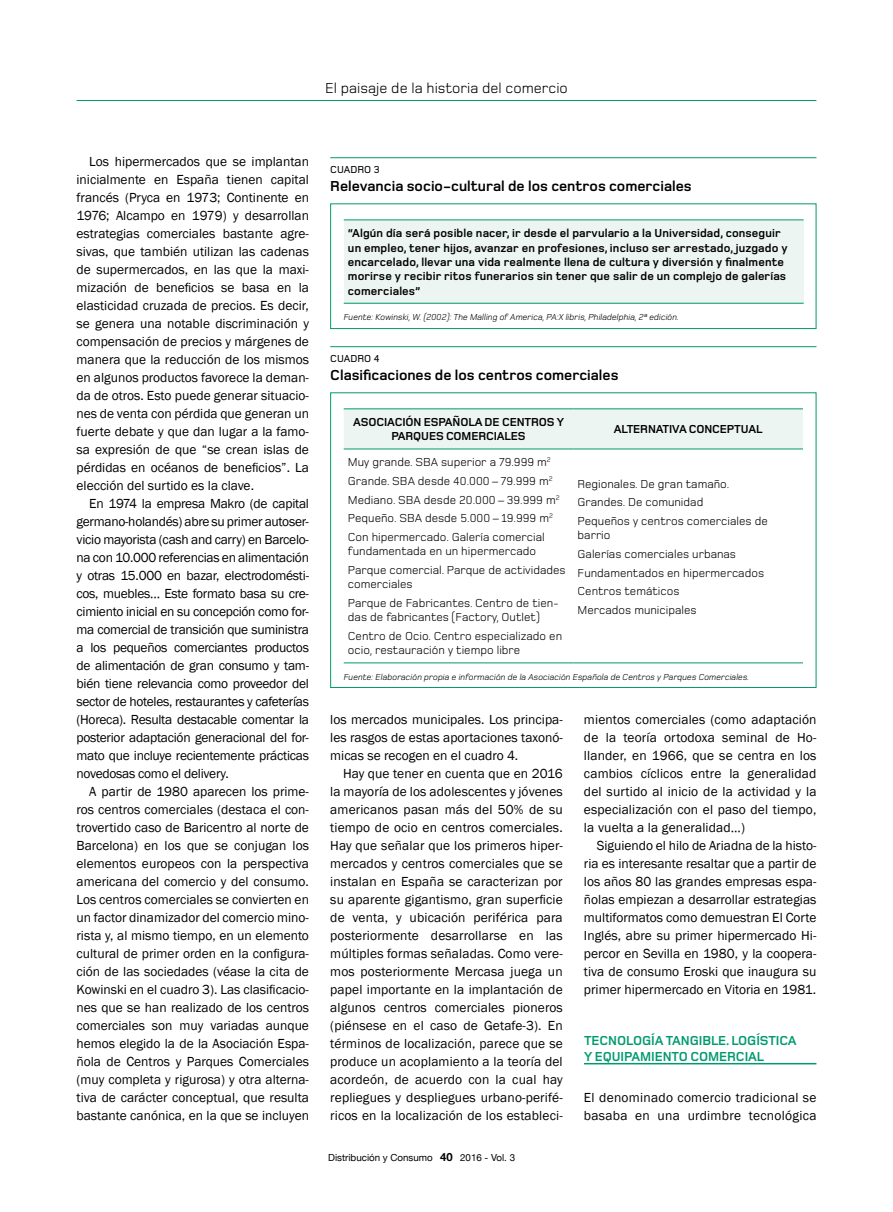
<style>
.page{position:relative;width:893px;height:1212px;background:#fff}
.page>*{position:absolute;margin:0;border:0;box-sizing:border-box;transform-origin:0 0}
.t1{font:700 15px "Foundry Monoline";color:#000}
.t2{font:15px "Foundry Monoline";color:#000}
.t3{font:13.5px/18px "Franklin Gothic";color:#000;text-align:justify}
.t4{font:13.5px/18px "Franklin Gothic";letter-spacing:.02em;color:#000}
.t5{font:700 13.5px/16.2px "Foundry Monoline";letter-spacing:-.005em;color:#009a6e}
.t6{font:12px/18.6px "Foundry Monoline";color:#000}
.t7{font:700 12px/14.4px "Foundry Monoline";letter-spacing:.01em;color:#000}
.t8{font:700 12px/14.4px "Foundry Monoline";letter-spacing:-.01em;color:#000;text-align:center}
.t9{font:500 10.5px "Foundry Monoline";color:#000}
.t10{font:9.75px "Helvetica Neue";color:#000}
.t11{font:italic 9px "Foundry Monoline";color:#000}
.s1{font-weight:700;font-size:11.25px}
</style>
<div class="page">
<hr style="left:584px;top:1063px;width:232px;height:1px;background:#009a6e">
<hr style="left:330px;top:157px;width:486px;height:1px;background:#009a6e">
<hr style="left:330px;top:346px;width:486px;height:1px;background:#009a6e">
<div style="left:330px;top:203px;width:486px;height:126px;border:1px solid #009a6e"></div>
<div style="left:330px;top:392px;width:486px;height:296px;border:1px solid #009a6e"></div>
<div style="left:344px;top:220px;width:460px;height:83px;background:#ecf5f1"></div>
<hr style="left:344px;top:219px;width:460px;height:1px;background:#009a6e">
<hr style="left:344px;top:303px;width:460px;height:1px;background:#009a6e">
<div style="left:344px;top:409px;width:459px;height:40px;background:#ecf5f1"></div>
<hr style="left:344px;top:408px;width:229px;height:1px;background:#009a6e">
<hr style="left:573px;top:408px;width:230px;height:1px;background:#009a6e">
<hr style="left:344px;top:449px;width:229px;height:1px;background:#009a6e">
<hr style="left:573px;top:449px;width:230px;height:1px;background:#009a6e">
<hr style="left:344px;top:662px;width:229px;height:1px;background:#009a6e">
<hr style="left:573px;top:662px;width:230px;height:1px;background:#009a6e">
<hr style="left:77px;top:100px;width:739px;height:1px;background:#009a6e">
<p class="t2" style="left:325px;top:79px;width:244px">El paisaje de la historia del comercio</p>
<p class="t3" style="left:77px;top:153px;width:234px;text-indent:13px">Los hipermercados que se implantan inicialmente en España tienen capital francés (Pryca en 1973; Continente en 1976; Alcampo en 1979) y desarrollan estrategias comerciales bastante agre&shy;sivas, que también utilizan las cadenas de supermercados, en las que la maxi&shy;mización de beneficios se basa en la elasticidad cruzada de precios. Es decir, se genera una notable discriminación y compensación de precios y márgenes de manera que la reducción de los mismos en algunos productos favorece la deman&shy;da de otros. Esto puede generar situacio&shy;nes de venta con pérdida que generan un fuerte debate y que dan lugar a la famo&shy;sa expresión de que “se crean islas de pérdidas en océanos de beneficios”. La elección del surtido es la clave.</p>
<p class="t3" style="left:77px;top:495px;width:234px;text-indent:13px">En 1974 la empresa Makro (de capital germano-holandés) abre su primer autoser&shy;vicio mayorista (cash and carry) en Barcelo&shy;na con 10.000 referencias en alimentación y otras 15.000 en bazar, electrodomésti&shy;cos, muebles… Este formato basa su cre&shy;cimiento inicial en su concepción como for&shy;ma comercial de transición que suministra a los pequeños comerciantes productos de alimentación de gran consumo y tam&shy;bién tiene relevancia como proveedor del sector de hoteles, restaurantes y cafeterías (Horeca). Resulta destacable comentar la posterior adaptación generacional del for&shy;mato que incluye recientemente prácticas novedosas como el delivery.</p>
<p class="t3" style="left:77px;top:783px;width:234px;text-indent:13px">A partir de 1980 aparecen los prime&shy;ros centros comerciales (destaca el con&shy;trovertido caso de Baricentro al norte de Barcelona) en los que se conjugan los elementos europeos con la perspectiva americana del comercio y del consumo.<br>Los centros comerciales se convierten en un factor dinamizador del comercio mino&shy;rista y, al mismo tiempo, en un elemento cultural de primer orden en la configura&shy;ción de las sociedades (véase la cita de Kowinski en el cuadro 3). Las clasificacio&shy;nes que se han realizado de los centros comerciales son muy variadas aunque hemos elegido la de la Asociación Espa&shy;ñola de Centros y Parques Comerciales (muy completa y rigurosa) y otra alterna&shy;tiva de carácter conceptual, que resulta bastante canónica, en la que se incluyen</p>
<p class="t9" style="left:330px;top:163px;width:51px">CUADRO 3</p>
<p class="t1" style="left:330px;top:177px;width:363px">Relevancia socio-cultural de los centros comerciales</p>
<p class="t7" style="left:348px;top:226px;width:441px">“Algún día será posible nacer, ir desde el parvulario a la Universidad, conseguir un empleo, tener hijos, avanzar en profesiones, incluso ser arrestado, juzgado y encarcelado, llevar una vida realmente llena de cultura y diversión y finalmente morirse y recibir ritos funerarios sin tener que salir de un complejo de galerías comerciales”</p>
<p class="t11" style="left:344px;top:312px;width:337px">Fuente: Kowinski, W. (2002): The Malling of America, PA:X libris, Philadelphia, 2ª edición.</p>
<p class="t9" style="left:330px;top:352px;width:51px">CUADRO 4</p>
<p class="t1" style="left:330px;top:366px;width:290px">Clasificaciones de los centros comerciales</p>
<p class="t8" style="left:353px;top:415px;width:212px">ASOCIACIÓN ESPAÑOLA DE CENTROS Y<br>PARQUES COMERCIALES</p>
<p class="t8" style="left:614px;top:423px;width:150px">ALTERNATIVA CONCEPTUAL</p>
<p class="t6" style="left:348px;top:453px;width:213px">Muy grande. SBA superior a 79.999 m<sup>2<br></sup>Grande. SBA desde 40.000 – 79.999 m<sup>2<br></sup>Mediano. SBA desde 20.000 – 39.999 m<sup>2<br></sup>Pequeño. SBA desde 5.000 – 19.999 m<sup>2<br></sup>Con hipermercado. Galería comercial</p>
<p class="t6" style="left:348px;top:542px;width:219px">fundamentada en un hipermercado<br>Parque comercial. Parque de actividades</p>
<p class="t6" style="left:348px;top:575px;width:213px">comerciales<br>Parque de Fabricantes. Centro de tien-</p>
<p class="t6" style="left:348px;top:608px;width:216px">das de fabricantes (Factory, Outlet)<br>Centro de Ocio. Centro especializado en</p>
<p class="t6" style="left:348px;top:641px;width:174px">ocio, restauración y tiempo libre</p>
<p class="t6" style="left:578px;top:475px;width:192px">Regionales. De gran tamaño.<br>Grandes. De comunidad<br>Pequeños y centros comerciales de</p>
<p class="t6" style="left:578px;top:527px;width:188px">barrio<br>Galerías comerciales urbanas<br>Fundamentados en hipermercados<br>Centros temáticos<br>Mercados municipales</p>
<p class="t11" style="left:344px;top:672px;width:407px">Fuente: Elaboración propia e información de la Asociación Española de Centros y Parques Comerciales.</p>
<p class="t3" style="left:330px;top:711px;width:234px">los mercados municipales. Los principa&shy;les rasgos de estas aportaciones taxonó&shy;micas se recogen en el cuadro 4.</p>
<p class="t3" style="left:330px;top:765px;width:234px;text-indent:13px">Hay que tener en cuenta que en 2016 la mayoría de los adolescentes y jóvenes americanos pasan más del 50% de su tiempo de ocio en centros comerciales.<br>Hay que señalar que los primeros hiper&shy;mercados y centros comerciales que se instalan en España se caracterizan por su aparente gigantismo, gran superficie de venta, y ubicación periférica para posteriormente desarrollarse en las múltiples formas señaladas. Como vere&shy;mos posteriormente Mercasa juega un papel importante en la implantación de algunos centros comerciales pioneros (piénsese en el caso de Getafe-3). En términos de localización, parece que se produce un acoplamiento a la teoría del acordeón, de acuerdo con la cual hay repliegues y despliegues urbano-perifé&shy;ricos en la localización de los estableci-</p>
<p class="t10" style="left:328px;top:1152px;width:188px">Distribución y Consumo <span class="s1">40</span> 2016 - Vol. 3</p>
<p class="t3" style="left:584px;top:711px;width:234px">mientos comerciales (como adaptación de la teoría ortodoxa seminal de Ho&shy;llander, en 1966, que se centra en los cambios cíclicos entre la generalidad del surtido al inicio de la actividad y la especialización con el paso del tiempo, la vuelta a la generalidad…)</p>
<p class="t3" style="left:584px;top:837px;width:234px;text-indent:13px">Siguiendo el hilo de Ariadna de la histo&shy;ria es interesante resaltar que a partir de los años 80 las grandes empresas espa&shy;ñolas empiezan a desarrollar estrategias multiformatos como demuestran El Corte Inglés, abre su primer hipermercado Hi&shy;percor en Sevilla en 1980, y la coopera&shy;tiva de consumo Eroski que inaugura su primer hipermercado en Vitoria en 1981.</p>
<p class="t5" style="left:584px;top:1033px;width:214px">TECNOLOGÍA TANGIBLE. LOGÍSTICA<br>Y EQUIPAMIENTO COMERCIAL</p>
<p class="t4" style="left:584px;top:1089px;width:234px">El denominado comercio tradicional se basaba en una urdimbre tecnológica</p>
</div>
